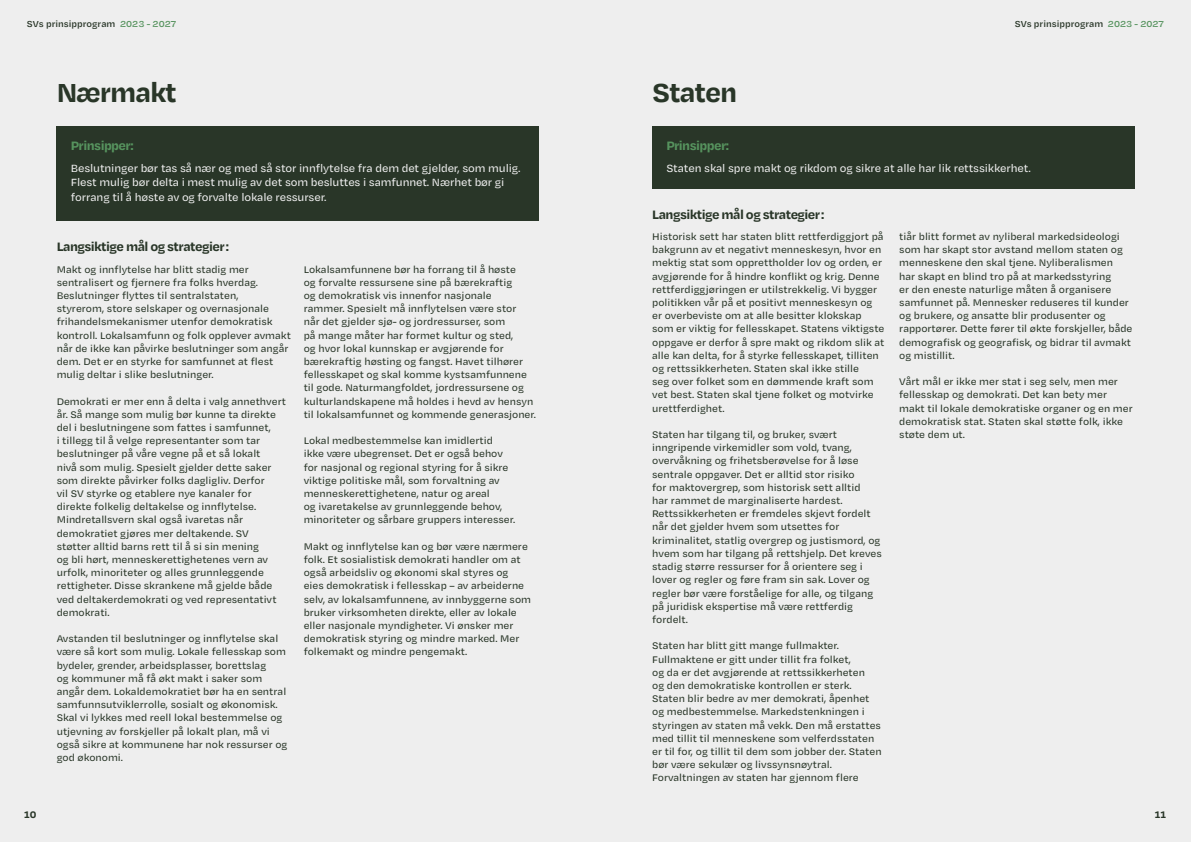
<style>
.page{position:relative;width:1191px;height:842px;background:#eee}
.page>*{position:absolute;margin:0;border:0;box-sizing:border-box;transform-origin:0 0}
.t1{font:700 30px "Degular Text";letter-spacing:-.04em;color:#293628}
.t2{font:700 14px "Degular Text";letter-spacing:-.04em;color:#293628}
.t3{font:700 14px "Degular Text";letter-spacing:-.04em;color:#56935e}
.t4{font:500 12px/14.4px "Degular Text";letter-spacing:-.01em;color:#eee}
.t5{font:500 11px/13.2px "Degular Text";color:#293628}
.t6{font:700 11px "Degular Text";color:#293628}
.t7{font:600 10px "Degular Text";color:#293628}
.s1{color:#56935e}
</style>
<div class="page">
<div style="left:57px;top:126px;width:482px;height:94px;background:#293628"></div>
<div style="left:652px;top:126px;width:482px;height:62px;background:#293628"></div>
<p class="t7" style="left:27px;top:17px;width:151px">SVs prinsipprogram <span class="s1">2023 - 2027</span></p>
<p class="t7" style="left:1014px;top:17px;width:151px">SVs prinsipprogram <span class="s1">2023 - 2027</span></p>
<h1 class="t1" style="left:57px;top:72px;width:122px">Nærmakt</h1>
<h1 class="t1" style="left:652px;top:72px;width:87px">Staten</h1>
<p class="t3" style="left:71px;top:136px;width:64px">Prinsipper:</p>
<p class="t3" style="left:666px;top:136px;width:64px">Prinsipper:</p>
<p class="t4" style="left:71px;top:160px;width:451px">Beslutninger bør tas så nær og med så stor innflytelse fra dem det gjelder, som mulig.<br>Flest mulig bør delta i mest mulig av det som besluttes i samfunnet. Nærhet bør gi forrang til å høste av og forvalte lokale ressurser.</p>
<p class="t4" style="left:666px;top:160px;width:366px">Staten skal spre makt og rikdom og sikre at alle har lik rettssikkerhet.</p>
<p class="t2" style="left:57px;top:237px;width:174px">Langsiktige mål og strategier:</p>
<p class="t5" style="left:57px;top:262px;width:236px">Makt og innflytelse har blitt stadig mer sentralisert og fjernere fra folks hverdag.<br>Beslutninger flyttes til sentralstaten,<br>styrerom, store selskaper og overnasjonale frihandelsmekanismer utenfor demokratisk kontroll. Lokalsamfunn og folk opplever avmakt når de ikke kan påvirke beslutninger som angår dem. Det er en styrke for samfunnet at flest mulig deltar i slike beslutninger.</p>
<p class="t5" style="left:57px;top:394px;width:231px">Demokrati er mer enn å delta i valg annethvert år. Så mange som mulig bør kunne ta direkte del i beslutningene som fattes i samfunnet,<br>i tillegg til å velge representanter som tar beslutninger på våre vegne på et så lokalt<br>nivå som mulig. Spesielt gjelder dette saker som direkte påvirker folks dagligliv. Derfor<br>vil SV styrke og etablere nye kanaler for direkte folkelig deltakelse og innflytelse.<br>Mindretallsvern skal også ivaretas når demokratiet gjøres mer deltakende. SV<br>støtter alltid barns rett til å si sin mening<br>og bli hørt, menneskerettighetenes vern av urfolk, minoriteter og alles grunnleggende rettigheter. Disse skrankene må gjelde både ved deltakerdemokrati og ved representativt demokrati.</p>
<p class="t5" style="left:57px;top:632px;width:232px">Avstanden til beslutninger og innflytelse skal være så kort som mulig. Lokale fellesskap som bydeler, grender, arbeidsplasser, borettslag<br>og kommuner må få økt makt i saker som angår dem. Lokaldemokratiet bør ha en sentral samfunnsutviklerrolle, sosialt og økonomisk.<br>Skal vi lykkes med reell lokal bestemmelse og utjevning av forskjeller på lokalt plan, må vi også sikre at kommunene har nok ressurser og god økonomi.</p>
<p class="t5" style="left:304px;top:262px;width:234px">Lokalsamfunnene bør ha forrang til å høste<br>og forvalte ressursene sine på bærekraftig<br>og demokratisk vis innenfor nasjonale<br>rammer. Spesielt må innflytelsen være stor<br>når det gjelder sjø- og jordressurser, som<br>på mange måter har formet kultur og sted,<br>og hvor lokal kunnskap er avgjørende for bærekraftig høsting og fangst. Havet tilhører fellesskapet og skal komme kystsamfunnene til gode. Naturmangfoldet, jordressursene og kulturlandskapene må holdes i hevd av hensyn til lokalsamfunnet og kommende generasjoner.</p>
<p class="t5" style="left:304px;top:434px;width:213px">Lokal medbestemmelse kan imidlertid ikke være ubegrenset. Det er også behov for nasjonal og regional styring for å sikre viktige politiske mål, som forvaltning av menneskerettighetene, natur og areal<br>og ivaretakelse av grunnleggende behov, minoriteter og sårbare gruppers interesser.</p>
<p class="t5" style="left:304px;top:539px;width:229px">Makt og innflytelse kan og bør være nærmere folk. Et sosialistisk demokrati handler om at også arbeidsliv og økonomi skal styres og eies demokratisk i fellesskap – av arbeiderne selv, av lokalsamfunnene, av innbyggerne som bruker virksomheten direkte, eller av lokale eller nasjonale myndigheter. Vi ønsker mer demokratisk styring og mindre marked. Mer folkemakt og mindre pengemakt.</p>
<p class="t2" style="left:652px;top:205px;width:174px">Langsiktige mål og strategier:</p>
<p class="t5" style="left:652px;top:229px;width:234px">Historisk sett har staten blitt rettferdiggjort på bakgrunn av et negativt menneskesyn, hvor en mektig stat som opprettholder lov og orden, er avgjørende for å hindre konflikt og krig. Denne rettferdiggjøringen er utilstrekkelig. Vi bygger politikken vår på et positivt menneskesyn og er overbeviste om at alle besitter klokskap som er viktig for fellesskapet. Statens viktigste oppgave er derfor å spre makt og rikdom slik at alle kan delta, for å styrke fellesskapet, tilliten og rettssikkerheten. Staten skal ikke stille<br>seg over folket som en dømmende kraft som vet best. Staten skal tjene folket og motvirke urettferdighet.</p>
<p class="t5" style="left:652px;top:427px;width:231px">Staten har tilgang til, og bruker, svært inngripende virkemidler som vold, tvang, overvåkning og frihetsberøvelse for å løse sentrale oppgaver. Det er alltid stor risiko<br>for maktovergrep, som historisk sett alltid<br>har rammet de marginaliserte hardest.<br>Rettssikkerheten er fremdeles skjevt fordelt når det gjelder hvem som utsettes for kriminalitet, statlig overgrep og justismord, og hvem som har tilgang på rettshjelp. Det kreves stadig større ressurser for å orientere seg i lover og regler og føre fram sin sak. Lover og regler bør være forståelige for alle, og tilgang på juridisk ekspertise må være rettferdig fordelt.</p>
<p class="t5" style="left:652px;top:639px;width:231px">Staten har blitt gitt mange fullmakter.<br>Fullmaktene er gitt under tillit fra folket,<br>og da er det avgjørende at rettssikkerheten<br>og den demokratiske kontrollen er sterk.<br>Staten blir bedre av mer demokrati, åpenhet og medbestemmelse. Markedstenkningen i styringen av staten må vekk. Den må erstattes med tillit til menneskene som velferdsstaten er til for, og tillit til dem som jobber der. Staten bør være sekulær og livssynsnøytral.<br>Forvaltningen av staten har gjennom flere</p>
<p class="t5" style="left:899px;top:229px;width:235px">tiår blitt formet av nyliberal markedsideologi som har skapt stor avstand mellom staten og menneskene den skal tjene. Nyliberalismen<br>har skapt en blind tro på at markedsstyring<br>er den eneste naturlige måten å organisere samfunnet på. Mennesker reduseres til kunder og brukere, og ansatte blir produsenter og rapportører. Dette fører til økte forskjeller, både demografisk og geografisk, og bidrar til avmakt og mistillit.</p>
<p class="t5" style="left:899px;top:375px;width:235px">Vårt mål er ikke mer stat i seg selv, men mer fellesskap og demokrati. Det kan bety mer makt til lokale demokratiske organer og en mer demokratisk stat. Staten skal støtte folk, ikke støte dem ut.</p>
<p class="t6" style="left:24px;top:807px;width:14px">10</p>
<p class="t6" style="left:1154px;top:807px;width:13px">11</p>
</div>
